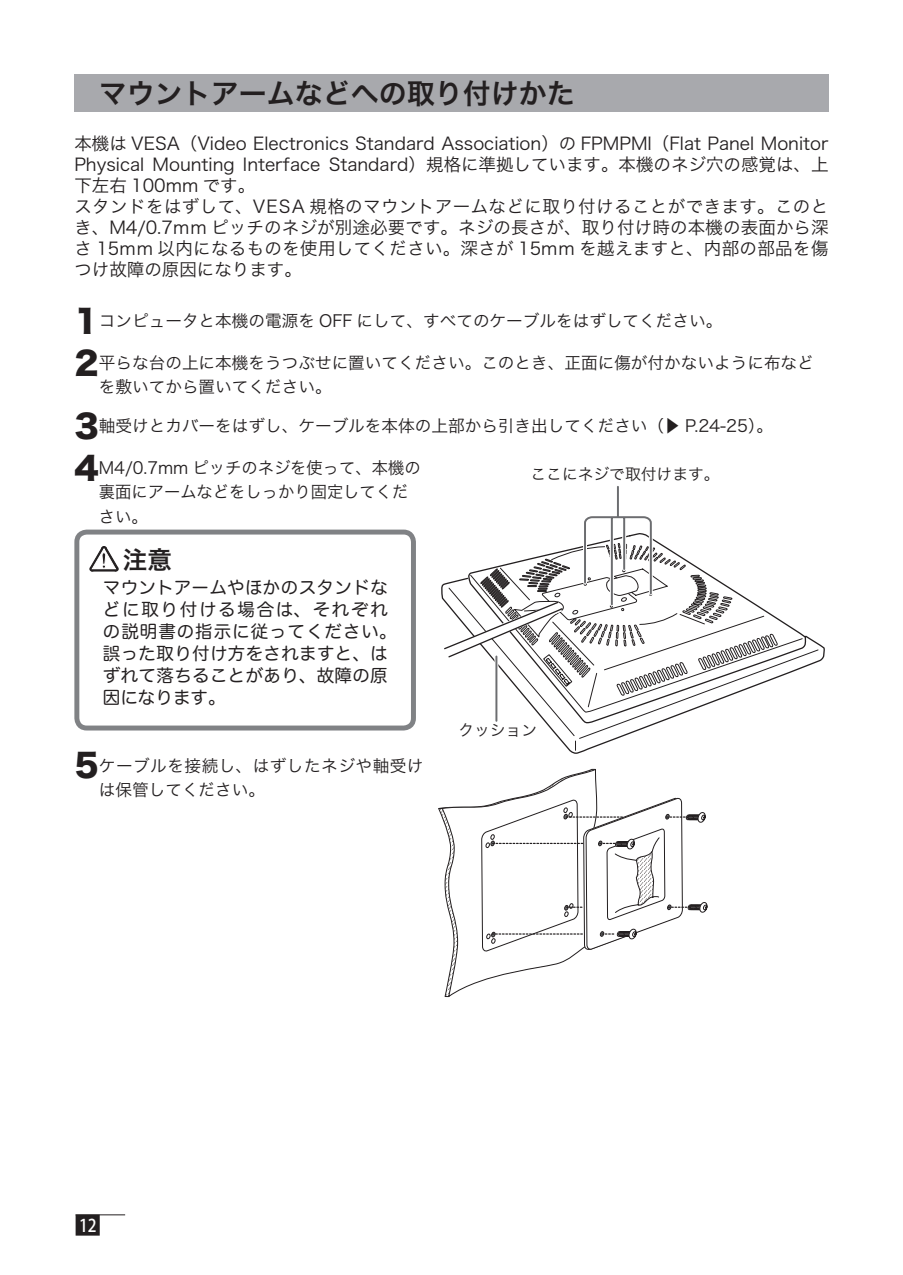
<style>
.page{position:relative;width:903px;height:1275px;background:#fff}
.page>*{position:absolute;margin:0;border:0;box-sizing:border-box;transform-origin:0 0}
.t1{font:28px "Hira Kaku Pro W6";color:#231f20}
.t2{font:24.5px "Hira Kaku Pro W6";color:#231f20}
.t3{font:17.5px/21px "Hira Kaku Pro W3";color:#231f20}
.t4{font:17.5px/21.9px "Hira Maru Pro W4";letter-spacing:.02em;color:#231f20}
.t5{font:500 17.5px "Koz Go Pro";color:#fff;scale:.9 1}
.t6{font:16.62px/24.3px "Hira Kaku Pro W3";color:#231f20}
.t7{font:16.62px/24px "Hira Kaku Pro W3";letter-spacing:.03em;color:#231f20}
.t8{font:15.75px "Hira Kaku Pro W3 90 pv RKSJ H";color:#231f20}
.s1{font-family:"Hira Kaku Std W8";font-size:31.5px}
</style>
<div class="page">
<div style="left:76px;top:1215px;width:24px;height:21px;background:#231f20"></div>
<hr style="left:76px;top:1214px;width:49px;height:1px;background:#231f20">
<div style="left:74px;top:74px;width:754px;height:38px;background:#a8a9ad"></div>
<div style="left:74px;top:530px;width:342px;height:200px;border:5px solid #808285;border-radius:10px"></div>
<svg style="left:90px;top:546px;width:28px;height:25px"></svg>
<svg style="left:438px;top:769px;width:269px;height:228px"></svg>
<svg style="left:495px;top:634px;width:324px;height:117px"></svg>
<svg style="left:443px;top:486px;width:360px;height:226px"></svg>
<svg style="left:494px;top:656px;width:4px;height:65px"></svg>
<hr style="left:495px;top:656px;width:2px;height:65px;background:#6c6d70">
<h1 class="t1" style="left:99px;top:68px;width:477px">マウントアームなどへの取り付けかた</h1>
<p class="t3" style="left:74px;top:132px;width:756px">本機は VESA（Video Electronics Standard Association）の FPMPMI（Flat Panel Monitor Physical Mounting Interface Standard）規格に準拠しています。本機のネジ穴の感覚は、上下左右 100mm です。<br>スタンドをはずして、VESA 規格のマウントアームなどに取り付けることができます。このとき、M4/0.7mm ピッチのネジが別途必要です。ネジの長さが、取り付け時の本機の表面から深さ 15mm 以内になるものを使用してください。深さが 15mm を越えますと、内部の部品を傷つけ故障の原因になります。</p>
<p class="t6" style="left:74px;top:307px;width:649px"><span class="s1">1</span> コンピュータと本機の電源を OFF にして、すべてのケーブルをはずしてください。</p>
<p class="t6" style="left:99px;top:350px;width:716px;text-indent:-24px"><span class="s1">2</span> 平らな台の上に本機をうつぶせに置いてください。このとき、正面に傷が付かないように布などを敷いてから置いてください。</p>
<p class="t6" style="left:74px;top:412px;width:700px"><span class="s1">3</span> 軸受けとカバーをはずし、ケーブルを本体の上部から引き出してください（▶ P.24-25）。</p>
<p class="t6" style="left:99px;top:454px;width:323px;text-indent:-24px"><span class="s1">4</span> M4/0.7mm ピッチのネジを使って、本機の裏面にアームなどをしっかり固定してください。</p>
<p class="t8" style="left:530px;top:460px;width:190px">ここにネジで取付けます。</p>
<h2 class="t2" style="left:123px;top:538px;width:50px">注意</h2>
<p class="t4" style="left:103px;top:576px;width:295px">マウントアームやほかのスタンドなどに取り付ける場合は、それぞれの説明書の指示に従ってください。誤った取り付け方をされますと、はずれて落ちることがあり、故障の原因になります。</p>
<p class="t7" style="left:99px;top:752px;width:326px;text-indent:-24px"><span class="s1">5</span> ケーブルを接続し、はずしたネジや軸受けは保管してください。</p>
<p class="t8" style="left:458px;top:716px;width:80px">クッション</p>
<p class="t5" style="left:79px;top:1214px;width:21px">12</p>
</div>
